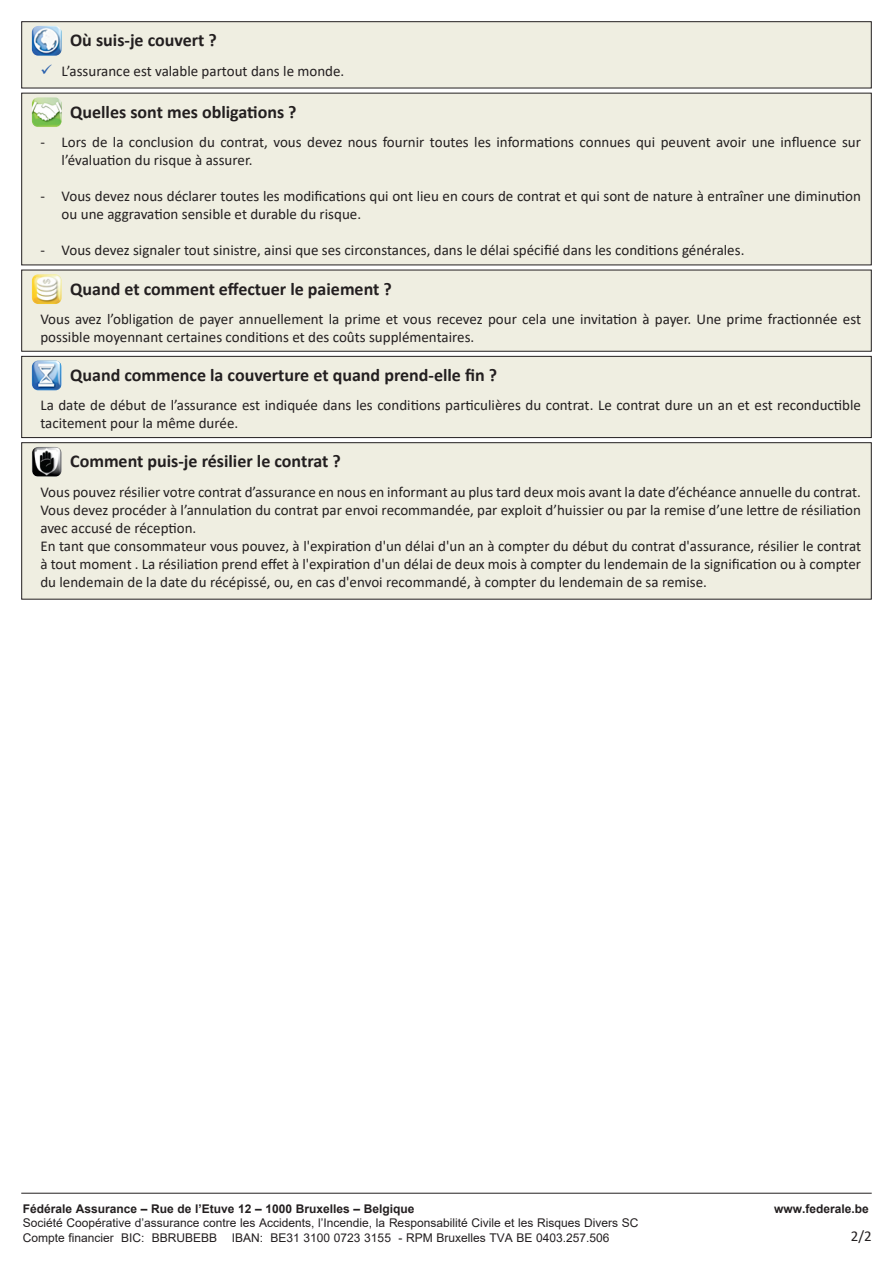
<style>
.page{position:relative;width:893px;height:1263px;background:#fff}
.page>*{position:absolute;margin:0;border:0;box-sizing:border-box;transform-origin:0 0}
.t1{font:700 18px "Calibri";color:#231f20}
.t2{font:15px/18px "Calibri";color:#231f20;text-align:justify}
.Normaal{font:12px "Arial";color:#231f20}
.Normaal-2{font:700 12px "Arial";color:#231f20}
.s1{color:#2960ad}
</style>
<div class="page">
<div style="left:21px;top:21px;width:851px;height:67px;background:#efeee1;border:1px solid #231f20"></div>
<img style="left:32px;top:26px;width:30px;height:30px">
<div style="left:21px;top:93px;width:851px;height:172px;background:#efeee1"></div>
<img style="left:32px;top:97px;width:30px;height:30px">
<div style="left:21px;top:270px;width:851px;height:82px;background:#efeee1;border:1px solid #231f20"></div>
<div style="left:21px;top:356px;width:851px;height:82px;background:#efeee1;border:1px solid #231f20"></div>
<img style="left:32px;top:361px;width:30px;height:29px">
<div style="left:21px;top:442px;width:851px;height:158px;background:#efeee1;border:1px solid #231f20"></div>
<img style="left:32px;top:447px;width:30px;height:30px">
<hr style="left:21px;top:1193px;width:851px;height:1px;background:#231f20">
<img style="left:32px;top:274px;width:30px;height:30px">
<p class="t1" style="left:70px;top:28px;width:148px">Où suis-je couvert ?</p>
<p class="t2" style="left:40px;top:61px;width:306px"><span class="s1">✓</span> L’assurance est valable partout dans le monde.</p>
<p class="t1" style="left:70px;top:99px;width:228px">Quelles sont mes obligations ?</p>
<p class="t2" style="left:40px;top:133px;width:822px">- Lors de la conclusion du contrat, vous devez nous fournir toutes les informations connues qui peuvent avoir une influence sur</p>
<p class="t2" style="left:62px;top:151px;width:192px">l’évaluation du risque à assurer.</p>
<p class="t2" style="left:40px;top:187px;width:822px">- Vous devez nous déclarer toutes les modifications qui ont lieu en cours de contrat et qui sont de nature à entraîner une diminution</p>
<p class="t2" style="left:62px;top:205px;width:301px">ou une aggravation sensible et durable du risque.</p>
<p class="t2" style="left:40px;top:241px;width:705px">- Vous devez signaler tout sinistre, ainsi que ses circonstances, dans le délai spécifié dans les conditions générales.</p>
<p class="t1" style="left:70px;top:276px;width:323px">Quand et comment effectuer le paiement ?</p>
<p class="t2" style="left:40px;top:310px;width:822px">Vous avez l’obligation de payer annuellement la prime et vous recevez pour cela une invitation à payer. Une prime fractionnée est</p>
<p class="t2" style="left:40px;top:328px;width:435px">possible moyennant certaines conditions et des coûts supplémentaires.</p>
<p class="t1" style="left:70px;top:362px;width:428px">Quand commence la couverture et quand prend-elle fin ?</p>
<p class="t2" style="left:40px;top:396px;width:822px">La date de début de l’assurance est indiquée dans les conditions particulières du contrat. Le contrat dure un an et est reconductible</p>
<p class="t2" style="left:40px;top:414px;width:199px">tacitement pour la même durée.</p>
<p class="t1" style="left:70px;top:448px;width:272px">Comment puis-je résilier le contrat ?</p>
<p class="t2" style="left:40px;top:483px;width:822px">Vous pouvez résilier votre contrat d’assurance en nous en informant au plus tard deux mois avant la date d’échéance annuelle du contrat.<br>Vous devez procéder à l’annulation du contrat par envoi recommandée, par exploit d’huissier ou par la remise d’une lettre de résiliation avec accusé de réception.</p>
<p class="t2" style="left:40px;top:537px;width:822px">En tant que consommateur vous pouvez, à l'expiration d'un délai d'un an à compter du début du contrat d'assurance, résilier le contrat à tout moment . La résiliation prend effet à l'expiration d'un délai de deux mois à compter du lendemain de la signification ou à compter du lendemain de la date du récépissé, ou, en cas d'envoi recommandé, à compter du lendemain de sa remise.</p>
<p class="Normaal-2" style="left:23px;top:1200px;width:393px">Fédérale Assurance – Rue de l’Etuve 12 – 1000 Bruxelles – Belgique</p>
<p class="Normaal-2" style="left:774px;top:1200px;width:96px">www.federale.be</p>
<p class="Normaal" style="left:23px;top:1215px;width:617px">Société Coopérative d’assurance contre les Accidents, l’Incendie, la Responsabilité Civile et les Risques Divers SC</p>
<p class="Normaal" style="left:23px;top:1229px;width:588px">Compte financier BIC: BBRUBEBB IBAN: BE31 3100 0723 3155 - RPM Bruxelles TVA BE 0403.257.506</p>
<p class="t2" style="left:851px;top:1226px;width:22px">2/2</p>
</div>
